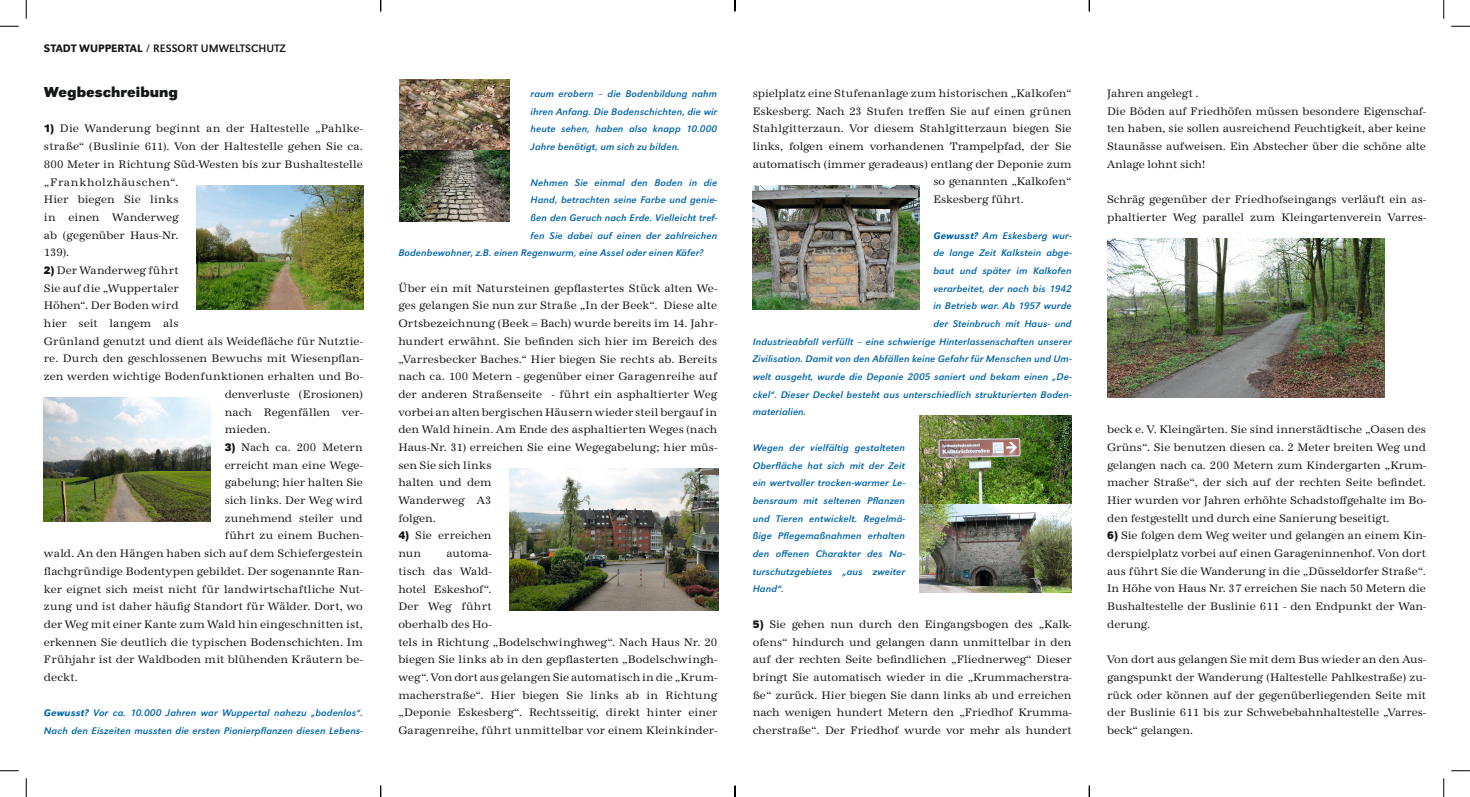
<style>
.page{position:relative;width:1470px;height:797px;background:#fff}
.page>*{position:absolute;margin:0;border:0;box-sizing:border-box;transform-origin:0 0}
.Fließtext{font:700 15px "URW Grotesk";color:#151616}
.Fließtext-2{font:11.25px/17.8px "URW Antiqua";color:#151616;text-align:justify}
.t1{font:11.25px "URW Grotesk";color:#151616}
.Fließtext-3{font:italic 10px/17.6px "URW Grotesk";letter-spacing:.015em;color:#0065aa;text-align:justify}
.s1{font-weight:500}
.s2{font-family:"URW Grotesk";font-weight:700}
.s3{font-family:"URW Grotesk Med Ita";font-style:normal}
</style>
<div class="page">
<img style="left:919px;top:415px;width:153px;height:177px">
<img style="left:509px;top:469px;width:209px;height:141px">
<img style="left:399px;top:79px;width:110px;height:71px">
<img style="left:196px;top:186px;width:168px;height:123px">
<img style="left:753px;top:186px;width:166px;height:124px">
<img style="left:1107px;top:239px;width:278px;height:159px">
<img style="left:399px;top:150px;width:110px;height:71px">
<img style="left:44px;top:398px;width:167px;height:124px">
<svg style="left:0;top:25px;width:19px;height:2px"></svg>
<svg style="left:1451px;top:25px;width:19px;height:2px"></svg>
<svg style="left:0;top:770px;width:19px;height:1px"></svg>
<svg style="left:1451px;top:770px;width:19px;height:1px"></svg>
<svg style="left:25px;top:0;width:2px;height:19px"></svg>
<svg style="left:25px;top:778px;width:2px;height:19px"></svg>
<svg style="left:1443px;top:0;width:1px;height:19px"></svg>
<svg style="left:1443px;top:778px;width:1px;height:19px"></svg>
<svg style="left:380px;top:785px;width:1px;height:12px"></svg>
<svg style="left:734px;top:0;width:2px;height:11px"></svg>
<svg style="left:734px;top:785px;width:2px;height:12px"></svg>
<svg style="left:1088px;top:0;width:2px;height:11px"></svg>
<svg style="left:1088px;top:785px;width:2px;height:12px"></svg>
<p class="t1" style="left:44px;top:42px;width:243px"><span class="s1">STADT WUPPERTAL /</span> RESSORT UMWELTSCHUTZ</p>
<p class="Fließtext" style="left:44px;top:83px;width:136px">Wegbeschreibung</p>
<p class="Fließtext-2" style="left:44px;top:120px;width:320px;text-align:left"><span class="s2">1)</span> Die Wanderung beginnt an der Haltestelle „Pahlke&shy;straße“ (Buslinie 611). Von der Haltestelle gehen Sie ca.<br>800 Meter in Richtung Süd-Westen bis zur Bushaltestelle „Frankholzhäuschen“.<br>Hier biegen Sie links<br>in einen Wanderweg<br>ab (gegenüber Haus-Nr.<br>139).</p>
<p class="Fließtext-2" style="left:44px;top:261px;width:136px"><span class="s2">2)</span> Der Wanderweg führt</p>
<p class="Fließtext-2" style="left:44px;top:279px;width:136px">Sie auf die „Wuppertaler</p>
<p class="Fließtext-2" style="left:44px;top:297px;width:136px">Höhen“. Der Boden wird</p>
<p class="Fließtext-2" style="left:44px;top:314px;width:136px">hier seit langem als</p>
<p class="Fließtext-2" style="left:44px;top:332px;width:320px">Grünland genutzt und dient als Weidefläche für Nutztie-</p>
<p class="Fließtext-2" style="left:44px;top:350px;width:320px">re. Durch den geschlossenen Bewuchs mit Wiesenpflan-</p>
<p class="Fließtext-2" style="left:44px;top:368px;width:320px">zen werden wichtige Bodenfunktionen erhalten und Bo-</p>
<p class="Fließtext-2" style="left:225px;top:385px;width:140px">denverluste (Erosionen)</p>
<p class="Fließtext-2" style="left:225px;top:403px;width:140px">nach Regenfällen ver-</p>
<p class="Fließtext-2" style="left:225px;top:421px;width:47px">mieden.</p>
<p class="Fließtext-2" style="left:225px;top:438px;width:140px"><span class="s2">3)</span> Nach ca. 200 Metern</p>
<p class="Fließtext-2" style="left:225px;top:456px;width:140px">erreicht man eine Wege-</p>
<p class="Fließtext-2" style="left:225px;top:474px;width:140px">gabelung; hier halten Sie</p>
<p class="Fließtext-2" style="left:225px;top:491px;width:140px">sich links. Der Weg wird</p>
<p class="Fließtext-2" style="left:225px;top:509px;width:140px">zunehmend steiler und</p>
<p class="Fließtext-2" style="left:225px;top:527px;width:140px">führt zu einem Buchen-</p>
<p class="Fließtext-2" style="left:44px;top:544px;width:320px">wald. An den Hängen haben sich auf dem Schiefergestein</p>
<p class="Fließtext-2" style="left:44px;top:562px;width:320px">flachgründige Bodentypen gebildet. Der sogenannte Ran-</p>
<p class="Fließtext-2" style="left:44px;top:580px;width:320px">ker eignet sich meist nicht für landwirtschaftliche Nut-</p>
<p class="Fließtext-2" style="left:44px;top:597px;width:320px">zung und ist daher häufig Standort für Wälder. Dort, wo</p>
<p class="Fließtext-2" style="left:44px;top:615px;width:320px">der Weg mit einer Kante zum Wald hin eingeschnitten ist,</p>
<p class="Fließtext-2" style="left:44px;top:633px;width:320px">erkennen Sie deutlich die typischen Bodenschichten. Im</p>
<p class="Fließtext-2" style="left:44px;top:651px;width:320px">Frühjahr ist der Waldboden mit blühenden Kräutern be-</p>
<p class="Fließtext-2" style="left:44px;top:668px;width:35px">deckt.</p>
<p class="Fließtext-3" style="left:44px;top:704px;width:320px"><span class="s3">Gewusst?</span> Vor ca. 10.000 Jahren war Wuppertal nahezu „bodenlos“.<br>Nach den Eiszeiten mussten die ersten Pionierpflanzen diesen Lebens-</p>
<p class="Fließtext-3" style="left:531px;top:85px;width:188px">raum erobern – die Bodenbildung nahm ihren Anfang. Die Bodenschichten, die wir heute sehen, haben also knapp 10.000<br>Jahre benötigt, um sich zu bilden.</p>
<p class="Fließtext-3" style="left:531px;top:173px;width:188px">Nehmen Sie einmal den Boden in die</p>
<p class="Fließtext-3" style="left:531px;top:191px;width:188px">Hand, betrachten seine Farbe und genie-</p>
<p class="Fließtext-3" style="left:531px;top:209px;width:188px">ßen den Geruch nach Erde. Vielleicht tref-</p>
<p class="Fließtext-3" style="left:531px;top:226px;width:188px">fen Sie dabei auf einen der zahlreichen</p>
<p class="Fließtext-3" style="left:398px;top:244px;width:306px">Bodenbewohner, z.B. einen Regenwurm, eine Assel oder einen Käfer?</p>
<p class="Fließtext-2" style="left:398px;top:279px;width:320px;text-align:left">Über ein mit Natursteinen gepflastertes Stück alten We&shy;ges gelangen Sie nun zur Straße „In der Beek“. Diese alte Ortsbezeichnung (Beek = Bach) wurde bereits im 14. Jahr&shy;hundert erwähnt. Sie befinden sich hier im Bereich des „Varresbecker Baches.“ Hier biegen Sie rechts ab. Bereits nach ca. 100 Metern - gegenüber einer Garagenreihe auf der anderen Straßenseite - führt ein asphaltierter Weg vorbei an alten bergischen Häusern wieder steil bergauf in den Wald hinein. Am Ende des asphaltierten Weges (nach Haus-Nr. 31) erreichen Sie eine Wegegabelung; hier müs&shy;sen Sie sich links<br>halten und dem<br>Wanderweg A3<br>folgen.</p>
<p class="Fließtext-2" style="left:398px;top:527px;width:95px"><span class="s2">4)</span> Sie erreichen nun</p>
<p class="Fließtext-2" style="left:398px;top:544px;width:320px;text-align:left;text-indent:48px">automa-<br>tisch das Wald-<br>hotel Eskeshof“.<br>Der Weg führt<br>oberhalb des Ho-<br>tels in Richtung „Bodelschwinghweg“. Nach Haus Nr. 20 biegen Sie links ab in den gepflasterten „Bodelschwingh&shy;weg“. Von dort aus gelangen Sie automatisch in die „Krum&shy;macherstraße“. Hier biegen Sie links ab in Richtung „Deponie Eskesberg“. Rechtsseitig, direkt hinter einer Garagenreihe, führt unmittelbar vor einem Kleinkinder-</p>
<p class="Fließtext-2" style="left:753px;top:84px;width:320px">spielplatz eine Stufenanlage zum historischen „Kalkofen“</p>
<p class="Fließtext-2" style="left:753px;top:102px;width:320px">Eskesberg. Nach 23 Stufen treffen Sie auf einen grünen</p>
<p class="Fließtext-2" style="left:753px;top:120px;width:320px">Stahlgitterzaun. Vor diesem Stahlgitterzaun biegen Sie</p>
<p class="Fließtext-2" style="left:753px;top:138px;width:320px">links, folgen einem vorhandenen Trampelpfad, der Sie</p>
<p class="Fließtext-2" style="left:753px;top:155px;width:320px">automatisch (immer geradeaus) entlang der Deponie zum</p>
<p class="Fließtext-2" style="left:933px;top:173px;width:140px">so genannten „Kalkofen“</p>
<p class="Fließtext-2" style="left:933px;top:191px;width:92px">Eskesberg führt.</p>
<p class="Fließtext-3" style="left:933px;top:226px;width:140px"><span class="s3">Gewusst?</span> Am Eskesberg wur-</p>
<p class="Fließtext-3" style="left:933px;top:244px;width:140px">de lange Zeit Kalkstein abge-</p>
<p class="Fließtext-3" style="left:933px;top:262px;width:140px">baut und später im Kalkofen</p>
<p class="Fließtext-3" style="left:933px;top:279px;width:140px">verarbeitet, der noch bis 1942</p>
<p class="Fließtext-3" style="left:933px;top:297px;width:140px">in Betrieb war. Ab 1957 wurde</p>
<p class="Fließtext-3" style="left:933px;top:315px;width:140px">der Steinbruch mit Haus- und</p>
<p class="Fließtext-3" style="left:753px;top:332px;width:320px">Industrieabfall verfüllt – eine schwierige Hinterlassenschaften unserer</p>
<p class="Fließtext-3" style="left:753px;top:350px;width:321px">Zivilisation. Damit von den Abfällen keine Gefahr für Menschen und Um-</p>
<p class="Fließtext-3" style="left:753px;top:368px;width:321px">welt ausgeht, wurde die Deponie 2005 saniert und bekam einen „De-</p>
<p class="Fließtext-3" style="left:753px;top:386px;width:321px">ckel“. Dieser Deckel besteht aus unterschiedlich strukturierten Boden-</p>
<p class="Fließtext-3" style="left:753px;top:403px;width:55px">materialien.</p>
<p class="Fließtext-3" style="left:753px;top:439px;width:154px">Wegen der vielfältig gestalteten Oberfläche hat sich mit der Zeit ein wertvoller trocken-warmer Le&shy;bensraum mit seltenen Pflanzen und Tieren entwickelt. Regelmä&shy;ßige Pflegemaßnahmen erhalten den offenen Charakter des Na&shy;turschutzgebietes „aus zweiter Hand“.</p>
<p class="Fließtext-2" style="left:753px;top:615px;width:320px"><span class="s2">5)</span> Sie gehen nun durch den Eingangsbogen des „Kalk&shy;ofens“ hindurch und gelangen dann unmittelbar in den auf der rechten Seite befindlichen „Fliednerweg“ Dieser bringt Sie automatisch wieder in die „Krummacherstra&shy;ße“ zurück. Hier biegen Sie dann links ab und erreichen nach wenigen hundert Metern den „Friedhof Krumma&shy;cherstraße“. Der Friedhof wurde vor mehr als hundert</p>
<p class="Fließtext-2" style="left:1107px;top:84px;width:93px">Jahren angelegt .</p>
<p class="Fließtext-2" style="left:1107px;top:102px;width:320px">Die Böden auf Friedhöfen müssen besondere Eigenschaf&shy;ten haben, sie sollen ausreichend Feuchtigkeit, aber keine Staunässe aufweisen. Ein Abstecher über die schöne alte Anlage lohnt sich!</p>
<p class="Fließtext-2" style="left:1107px;top:191px;width:320px">Schräg gegenüber der Friedhofseingangs verläuft ein as&shy;phaltierter Weg parallel zum Kleingartenverein Varres-</p>
<p class="Fließtext-2" style="left:1107px;top:421px;width:320px">beck e. V. Kleingärten. Sie sind innerstädtische „Oasen des Grüns“. Sie benutzen diesen ca. 2 Meter breiten Weg und gelangen nach ca. 200 Metern zum Kindergarten „Krum&shy;macher Straße“, der sich auf der rechten Seite befindet.<br>Hier wurden vor Jahren erhöhte Schadstoffgehalte im Bo&shy;den festgestellt und durch eine Sanierung beseitigt.</p>
<p class="Fließtext-2" style="left:1107px;top:527px;width:320px"><span class="s2">6)</span> Sie folgen dem Weg weiter und gelangen an einem Kin&shy;derspielplatz vorbei auf einen Garageninnenhof. Von dort aus führt Sie die Wanderung in die „Düsseldorfer Straße“.<br>In Höhe von Haus Nr. 37 erreichen Sie nach 50 Metern die Bushaltestelle der Buslinie 611 - den Endpunkt der Wan&shy;derung.</p>
<p class="Fließtext-2" style="left:1107px;top:651px;width:320px">Von dort aus gelangen Sie mit dem Bus wieder an den Aus&shy;gangspunkt der Wanderung (Haltestelle Pahlkestraße) zu&shy;rück oder können auf der gegenüberliegenden Seite mit der Buslinie 611 bis zur Schwebebahnhaltestelle „Varres&shy;beck“ gelangen.</p>
</div>
